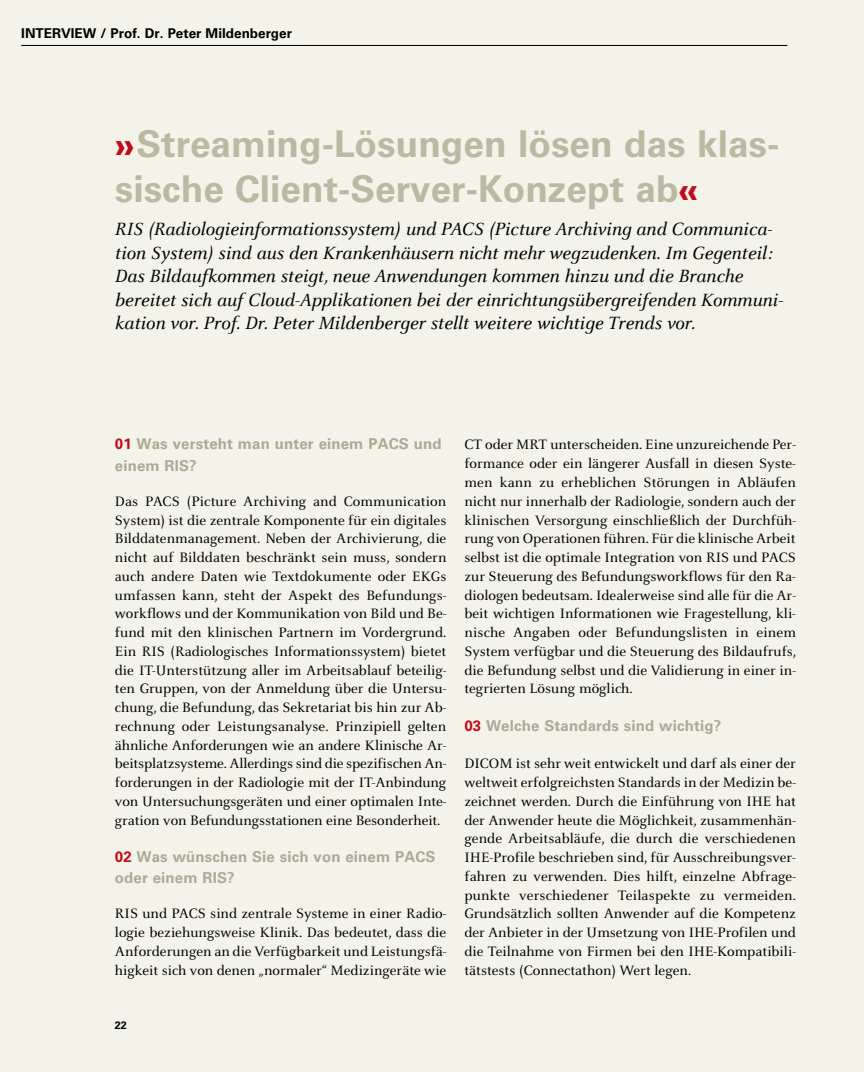
<style>
.page{position:relative;width:864px;height:1072px;background:#fff}
.page>*{position:absolute;margin:0;border:0;box-sizing:border-box;transform-origin:0 0}
.t1{font:700 37.05px/44.4px "Univers LT Std";color:#bcb9a2}
.t2{font:italic 19.5px/23.4px "Celeste OT";color:#000}
.t3{font:15px/18.8px "Celeste OT";color:#000;text-align:justify}
.t4{font:700 15px/21px "Univers LT Std";letter-spacing:.01em;color:#aca994}
.t5{font:700 13.5px "Univers LT Std";color:#000}
.t6{font:700 10.8px "Univers LT Std";color:#000}
.s1{font-size:36px;color:#c10c1a}
.s2{color:#c10c1a}
</style>
<div class="page">
<div style="left:0;top:0;width:863px;height:1071px;background:#f4f3ea"></div>
<hr style="left:21px;top:45px;width:766px;height:1px;background:#000">
<p class="t5" style="left:21px;top:25px;width:272px">INTERVIEW / Prof. Dr. Peter Mildenberger</p>
<h1 class="t1" style="left:115px;top:122px;width:665px"><span class="s1">»</span>Streaming-Lösungen lösen das klas&shy;sische Client-Server-Konzept ab<span class="s1">«</span></h1>
<p class="t2" style="left:115px;top:217px;width:669px">RIS (Radiologieinformationssystem) und PACS (Picture Archiving and Communica&shy;tion System) sind aus den Krankenhäusern nicht mehr wegzudenken. Im Gegenteil:<br>Das Bildaufkommen steigt, neue Anwendungen kommen hinzu und die Branche bereitet sich auf Cloud-Applikationen bei der einrichtungsübergreifenden Kommuni&shy;kation vor. Prof. Dr. Peter Mildenberger stellt weitere wichtige Trends vor.</p>
<p class="t4" style="left:115px;top:434px;width:328px"><span class="s2">01</span> Was versteht man unter einem PACS und einem RIS?</p>
<p class="t3" style="left:115px;top:491px;width:333px">Das PACS (Picture Archiving and Communication System) ist die zentrale Komponente für ein digitales Bilddatenmanagement. Neben der Archivierung, die nicht auf Bilddaten beschränkt sein muss, sondern auch andere Daten wie Textdokumente oder EKGs umfassen kann, steht der Aspekt des Befundungs&shy;workflows und der Kommunikation von Bild und Be&shy;fund mit den klinischen Partnern im Vordergrund.<br>Ein RIS (Radiologisches Informationssystem) bietet die IT-Unterstützung aller im Arbeitsablauf beteilig&shy;ten Gruppen, von der Anmeldung über die Untersu&shy;chung, die Befundung, das Sekretariat bis hin zur Ab&shy;rechnung oder Leistungsanalyse. Prinzipiell gelten ähnliche Anforderungen wie an andere Klinische Ar&shy;beitsplatzsysteme. Allerdings sind die spezifischen An&shy;forderungen in der Radiologie mit der IT-Anbindung von Untersuchungsgeräten und einer optimalen Inte&shy;gration von Befundungsstationen eine Besonderheit.</p>
<p class="t4" style="left:115px;top:846px;width:322px"><span class="s2">02</span> Was wünschen Sie sich von einem PACS oder einem RIS?</p>
<p class="t3" style="left:115px;top:904px;width:333px">RIS und PACS sind zentrale Systeme in einer Radio&shy;logie beziehungsweise Klinik. Das bedeutet, dass die Anforderungen an die Verfügbarkeit und Leistungsfä&shy;higkeit sich von denen „normaler“ Medizingeräte wie</p>
<p class="t6" style="left:115px;top:1018px;width:14px">22</p>
<p class="t3" style="left:464px;top:435px;width:333px">CT oder MRT unterscheiden. Eine unzureichende Per&shy;formance oder ein längerer Ausfall in diesen Syste&shy;men kann zu erheblichen Störungen in Abläufen nicht nur innerhalb der Radiologie, sondern auch der klinischen Versorgung einschließlich der Durchfüh&shy;rung von Operationen führen. Für die klinische Arbeit selbst ist die optimale Integration von RIS und PACS zur Steuerung des Befundungsworkflows für den Ra&shy;diologen bedeutsam. Idealerweise sind alle für die Ar&shy;beit wichtigen Informationen wie Fragestellung, kli&shy;nische Angaben oder Befundungslisten in einem System verfügbar und die Steuerung des Bildaufrufs, die Befundung selbst und die Validierung in einer in&shy;tegrierten Lösung möglich.</p>
<p class="t4" style="left:464px;top:715px;width:258px"><span class="s2">03</span> Welche Standards sind wichtig?</p>
<p class="t3" style="left:464px;top:754px;width:333px">DICOM ist sehr weit entwickelt und darf als einer der weltweit erfolgreichsten Standards in der Medizin be&shy;zeichnet werden. Durch die Einführung von IHE hat der Anwender heute die Möglichkeit, zusammenhän&shy;gende Arbeitsabläufe, die durch die verschiedenen IHE-Profile beschrieben sind, für Ausschreibungsver&shy;fahren zu verwenden. Dies hilft, einzelne Abfrage&shy;punkte verschiedener Teilaspekte zu vermeiden.<br>Grundsätzlich sollten Anwender auf die Kompetenz der Anbieter in der Umsetzung von IHE-Profilen und die Teilnahme von Firmen bei den IHE-Kompatibili&shy;tätstests (Connectathon) Wert legen.</p>
</div>
